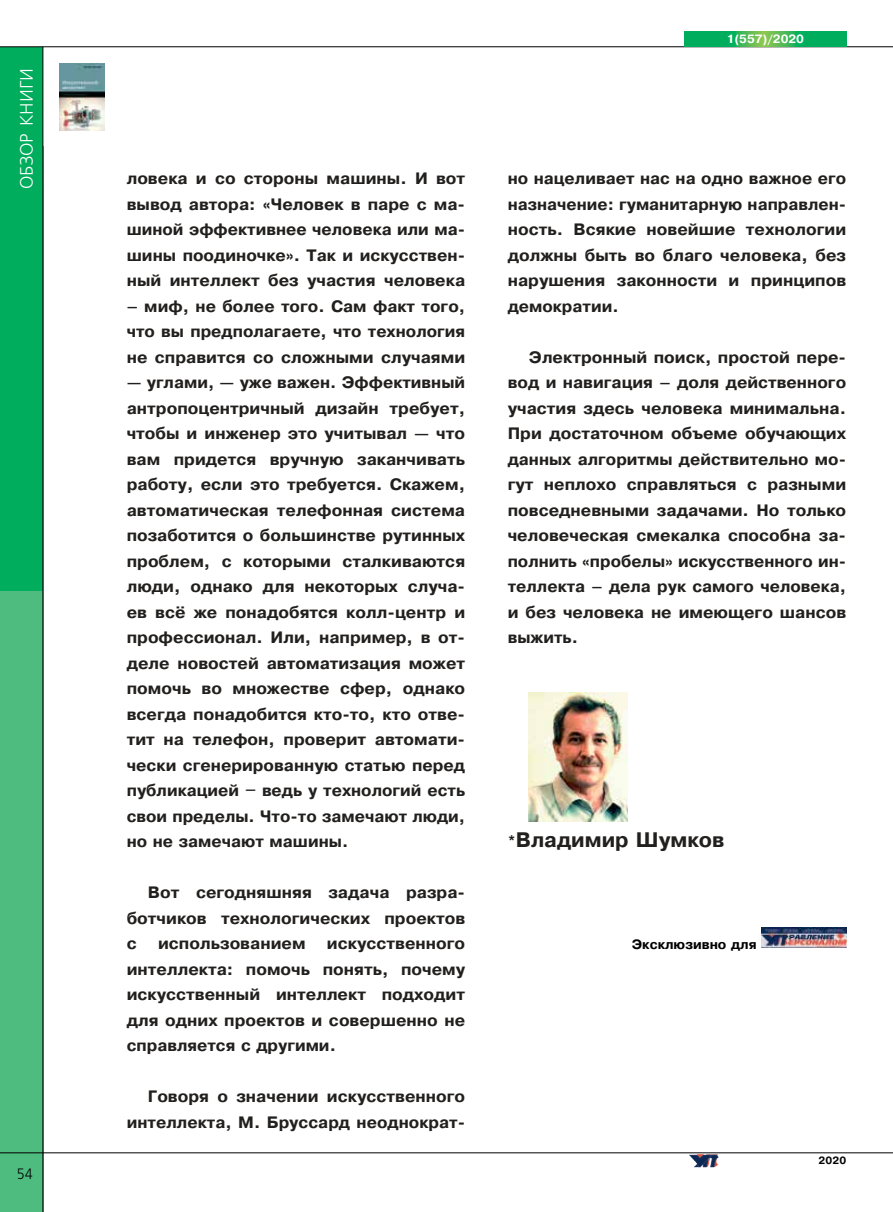
<style>
.page{position:relative;width:893px;height:1212px;background:#fff}
.page>*{position:absolute;margin:0;border:0;box-sizing:border-box;transform-origin:0 0}
.t1{font:700 21px "Pragmatica";color:#22201e}
.t2{font:18px "Free Set C";color:#fff}
.t3{font:700 16.5px/25.5px "Pragmatica";color:#22201e;text-align:justify}
.t4{font:15px "Free Set C";color:#000;scale:.9 1}
.t5{font:700 13.5px "Pragmatica";color:#000}
.t6{font:700 12px "Pragmatica";color:#fff}
.t7{font:700 10.5px "Pragmatica";color:#000}
.s1{font-size:16.5px}
</style>
<div class="page">
<div style="left:0;top:147px;width:43px;height:1065px;background:#4ebc7e"></div>
<div style="left:0;top:47px;width:43px;height:543px;background:#00ad5d"></div>
<hr style="left:43px;top:47px;width:1px;height:1165px;background:#000">
<hr style="left:0;top:46px;width:893px;height:1px;background:#000">
<hr style="left:0;top:1152px;width:893px;height:1px;background:#000">
<svg style="left:685px;top:31px;width:161px;height:16px"></svg>
<img style="left:689px;top:1154px;width:30px;height:13px">
<img style="left:529px;top:693px;width:98px;height:129px">
<img style="left:761px;top:927px;width:85px;height:21px">
<img style="left:60px;top:64px;width:45px;height:67px">
<p class="t2" style="left:17px;top:189px;width:123px;rotate:-90deg">Обзор книги</p>
<p class="t4" style="left:17px;top:1165px;width:19px">54</p>
<p class="t6" style="left:727px;top:31px;width:79px">1(557)/2020</p>
<p class="t3" style="left:127px;top:166px;width:340px">ловека и со стороны машины. И вот вывод автора: «Человек в паре с ма&shy;шиной эффективнее человека или ма&shy;шины поодиночке». Так и искусствен&shy;ный интеллект без участия человека</p>
<p class="t3" style="left:127px;top:293px;width:340px">– миф, не более того. Сам факт того, что вы предполагаете, что технология не справится со сложными случаями</p>
<p class="t3" style="left:127px;top:370px;width:340px">— углами, — уже важен. Эффективный антропоцентричный дизайн требует, чтобы и инженер это учитывал — что вам придется вручную заканчивать работу, если это требуется. Скажем, автоматическая телефонная система позаботится о большинстве рутинных проблем, с которыми сталкиваются люди, однако для некоторых случа&shy;ев всё же понадобятся колл-центр и профессионал. Или, например, в от&shy;деле новостей автоматизация может помочь во множестве сфер, однако всегда понадобится кто-то, кто отве&shy;тит на телефон, проверит автомати&shy;чески сгенерированную статью перед публикацией − ведь у технологий есть свои пределы. Что-то замечают люди, но не замечают машины.</p>
<p class="t3" style="left:127px;top:880px;width:340px;text-indent:21px">Вот сегодняшняя задача разра&shy;ботчиков технологических проектов с</p>
<p class="t3" style="left:127px;top:931px;width:340px;text-indent:200px">искусственного интеллекта: помочь понять, почему искусственный интеллект подходит для одних проектов и совершенно не справляется с другими.</p>
<p class="t3" style="left:127px;top:1084px;width:340px;text-align:right">Говоря о значении искусственного интеллекта, М. Бруссард неоднократ-</p>
<p class="t3" style="left:158px;top:931px;width:149px">использованием</p>
<p class="t3" style="left:508px;top:166px;width:340px">но нацеливает нас на одно важное его назначение: гуманитарную направлен&shy;ность. Всякие новейшие технологии должны быть во благо человека, без нарушения законности и принципов демократии.</p>
<p class="t3" style="left:508px;top:344px;width:340px;text-indent:21px">Электронный поиск, простой пере&shy;вод и навигация – доля действенного участия здесь человека минимальна.<br>При достаточном объеме обучающих данных алгоритмы действительно мо&shy;гут неплохо справляться с разными повседневными задачами. Но только человеческая смекалка способна за&shy;полнить «пробелы» искусственного ин&shy;теллекта – дела рук самого человека, и без человека не имеющего шансов выжить.</p>
<p class="t1" style="left:508px;top:826px;width:218px"><span class="s1">*</span>Владимир Шумков</p>
<p class="t5" style="left:632px;top:936px;width:126px">Эксклюзивно для</p>
<p class="t7" style="left:818px;top:1154px;width:29px">2020</p>
</div>
